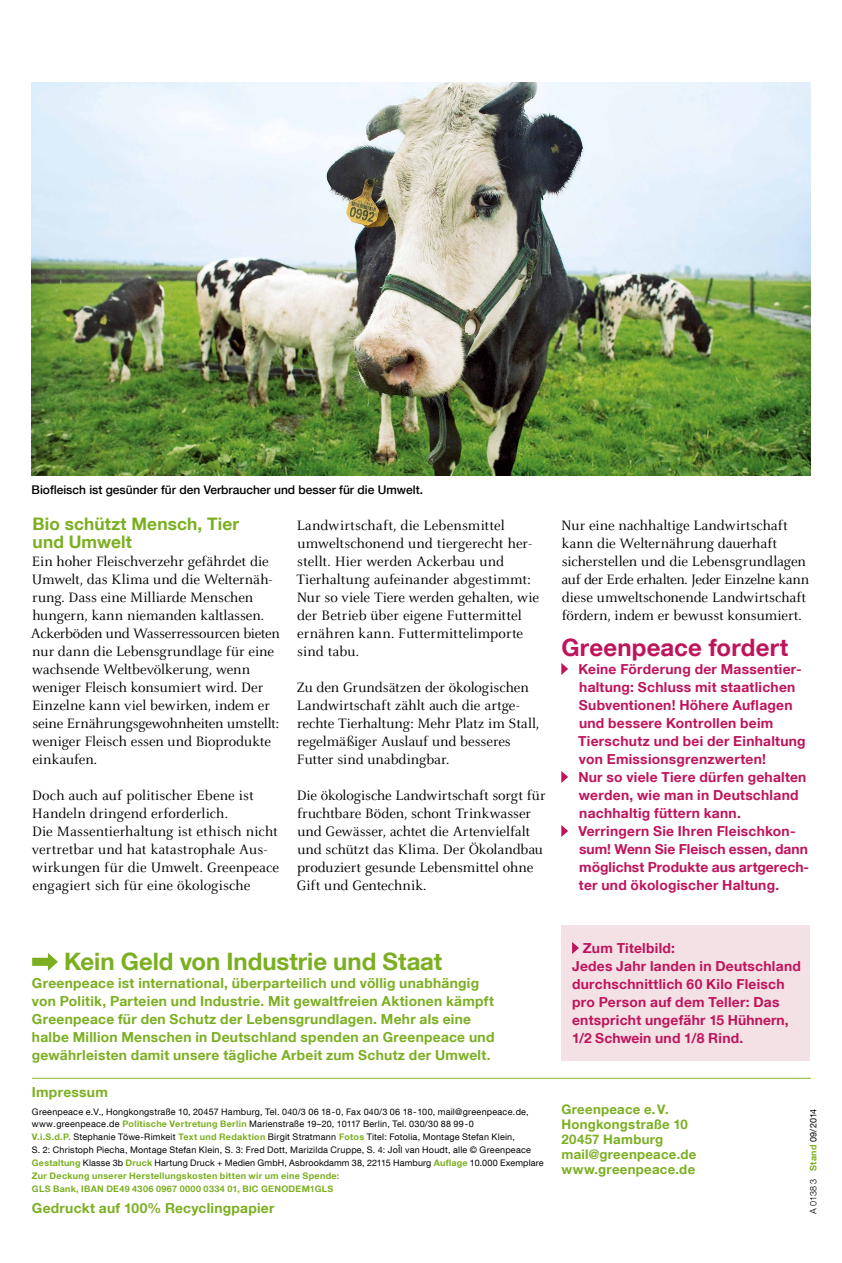
<style>
.page{position:relative;width:842px;height:1263px;background:#fff}
.page>*{position:absolute;margin:0;border:0;box-sizing:border-box;transform-origin:0 0}
.t1{font:700 24px "Helvetica Neue LT Com";letter-spacing:-.005em;color:#7baf21}
.t2{font:700 24px "Helvetica Neue LT Com";letter-spacing:.01em;color:#bf145c}
.t3{font:700 17.25px/18px "Helvetica Neue LT Com";letter-spacing:.01em;color:#7baf21}
.t4{font:15px/18px "Celeste";letter-spacing:-.005em;color:#000}
.t5{font:700 13.8px/18px "Helvetica Neue LT Com";letter-spacing:.02em;color:#bf145c}
.t6{font:700 13.8px/18px "Helvetica Neue LT Com";letter-spacing:.02em;color:#7baf21}
.t7{font:700 13.2px/15px "Helvetica Neue LT Com";letter-spacing:.02em;color:#7baf21}
.t8{font:500 12px "Helvetica Neue LT Com";color:#000}
.t9{font:9px/12.9px "Helvetica Neue LT Com";letter-spacing:.025em;color:#000}
.s1{font-weight:700;color:#7baf21}
.s2{font-weight:300}
</style>
<div class="page">
<svg style="left:561px;top:663px;width:7px;height:12px"></svg>
<svg style="left:561px;top:771px;width:7px;height:12px"></svg>
<svg style="left:561px;top:825px;width:7px;height:12px"></svg>
<svg style="left:32px;top:953px;width:26px;height:18px"></svg>
<img style="left:32px;top:83px;width:778px;height:392px">
<hr style="left:32px;top:1078px;width:779px;height:1px;background:#85bc22">
<div style="left:561px;top:925px;width:249px;height:135px;background:#f4e1e6"></div>
<svg style="left:572px;top:942px;width:7px;height:12px"></svg>
<p class="t8" style="left:32px;top:482px;width:393px">Biofleisch ist gesünder für den Verbraucher und besser für die Umwelt.</p>
<p class="t3" style="left:32px;top:514px;width:208px">Bio schützt Mensch, Tier und Umwelt</p>
<p class="t4" style="left:31px;top:552px;width:250px">Ein hoher Fleischverzehr gefährdet die Umwelt, das Klima und die Welternäh&shy;rung. Dass eine Milliarde Menschen hungern, kann niemanden kaltlassen.<br>Ackerböden und Wasserressourcen bieten nur dann die Lebensgrundlage für eine wachsende Weltbevölkerung, wenn weniger Fleisch konsumiert wird. Der Einzelne kann viel bewirken, indem er seine Ernährungsgewohnheiten umstellt: weniger Fleisch essen und Bioprodukte einkaufen.</p>
<p class="t4" style="left:32px;top:786px;width:249px">Doch auch auf politischer Ebene ist Handeln dringend erforderlich.<br>Die Massentierhaltung ist ethisch nicht vertretbar und hat katastrophale Aus&shy;wirkungen für die Umwelt. Greenpeace engagiert sich für eine ökologische</p>
<p class="t4" style="left:296px;top:516px;width:244px">Landwirtschaft, die Lebensmittel umweltschonend und tiergerecht her&shy;stellt. Hier werden Ackerbau und Tierhaltung aufeinander abgestimmt:<br>Nur so viele Tiere werden gehalten, wie der Betrieb über eigene Futtermittel ernähren kann. Futtermittelimporte sind tabu.</p>
<p class="t4" style="left:296px;top:678px;width:244px">Zu den Grundsätzen der ökologischen Landwirtschaft zählt auch die artge&shy;rechte Tierhaltung: Mehr Platz im Stall, regelmäßiger Auslauf und besseres Futter sind unabdingbar.</p>
<p class="t4" style="left:297px;top:786px;width:250px">Die ökologische Landwirtschaft sorgt für fruchtbare Böden, schont Trinkwasser und Gewässer, achtet die Artenvielfalt und schützt das Klima. Der Ökolandbau produziert gesunde Lebensmittel ohne Gift und Gentechnik.</p>
<p class="t4" style="left:561px;top:516px;width:249px">Nur eine nachhaltige Landwirtschaft kann die Welternährung dauerhaft sicherstellen und die Lebensgrundlagen auf der Erde erhalten. Jeder Einzelne kann diese umweltschonende Landwirtschaft fördern, indem er bewusst konsumiert.</p>
<h1 class="t2" style="left:561px;top:632px;width:228px">Greenpeace fordert</h1>
<p class="t5" style="left:578px;top:659px;width:232px">Keine Förderung der Massentier&shy;haltung: Schluss mit staatlichen<br>Subventionen! Höhere Auflagen und bessere Kontrollen beim<br>Tierschutz und bei der Einhaltung von Emissionsgrenzwerten!<br>Nur so viele Tiere dürfen gehalten werden, wie man in Deutschland nachhaltig füttern kann.<br>Verringern Sie Ihren Fleischkon&shy;sum! Wenn Sie Fleisch essen, dann möglichst Produkte aus artgerech&shy;ter und ökologischer Haltung.</p>
<h1 class="t1" style="left:64px;top:946px;width:380px">Kein Geld von Industrie und Staat</h1>
<p class="t6" style="left:32px;top:974px;width:464px">Greenpeace ist international, überparteilich und völlig unabhängig von Politik, Parteien und Industrie. Mit gewaltfreien Aktionen kämpft Greenpeace für den Schutz der Lebensgrundlagen. Mehr als eine halbe Million Menschen in Deutschland spenden an Greenpeace und gewährleisten damit unsere tägliche Arbeit zum Schutz der Umwelt.</p>
<p class="t5" style="left:572px;top:938px;width:230px;text-indent:11px">Zum Titelbild:<br>Jedes Jahr landen in Deutschland durchschnittlich 60 Kilo Fleisch pro Person auf dem Teller: Das entspricht ungefähr 15 Hühnern,<br>1/2 Schwein und 1/8 Rind.</p>
<p class="t6" style="left:32px;top:1083px;width:77px">Impressum</p>
<p class="t9" style="left:32px;top:1105px;width:513px">Greenpeace e.V., Hongkongstraße 10, 20457 Hamburg, Tel. 040/3 06 18 - 0, Fax 040/3 06 18 - 100, mail@greenpeace.de, www.greenpeace.de <span class="s1">Politische Vertretung Berlin</span> Marienstraße 19–20, 10117 Berlin, Tel. 030/30 88 99 - 0<br><span class="s1">V.i.S.d.P.</span> Stephanie Töwe-Rimkeit <span class="s1">Text und Redaktion</span> Birgit Stratmann <span class="s1">Fotos</span> Titel: Fotolia, Montage Stefan Klein,<br>S. 2: Christoph Piecha, Montage Stefan Klein, S. 3: Fred Dott, Marizilda Cruppe, S. 4: JoÎl van Houdt, alle © Greenpeace <span class="s1">Gestaltung</span> Klasse 3b <span class="s1">Druck</span> Hartung Druck + Medien GmbH, Asbrookdamm 38, 22115 Hamburg <span class="s1">Auflage</span> 10.000 Exemplare <span class="s1">Zur Deckung unserer Herstellungskosten bitten wir um eine Spende:<br>GLS Bank, IBAN DE49 4306 0967 0000 0334 01, BIC GENODEM1GLS</span></p>
<p class="t7" style="left:561px;top:1102px;width:136px">Greenpeace e.V.<br>Hongkongstraße 10<br>20457 Hamburg mail@greenpeace.de www.greenpeace.de</p>
<p class="t9" style="left:807px;top:1214px;width:107px;rotate:-90deg"><span class="s2">A 0138 3</span> <span class="s1">Stand</span> 09/2014</p>
<p class="t6" style="left:32px;top:1199px;width:244px">Gedruckt auf 100% Recyclingpapier</p>
</div>
